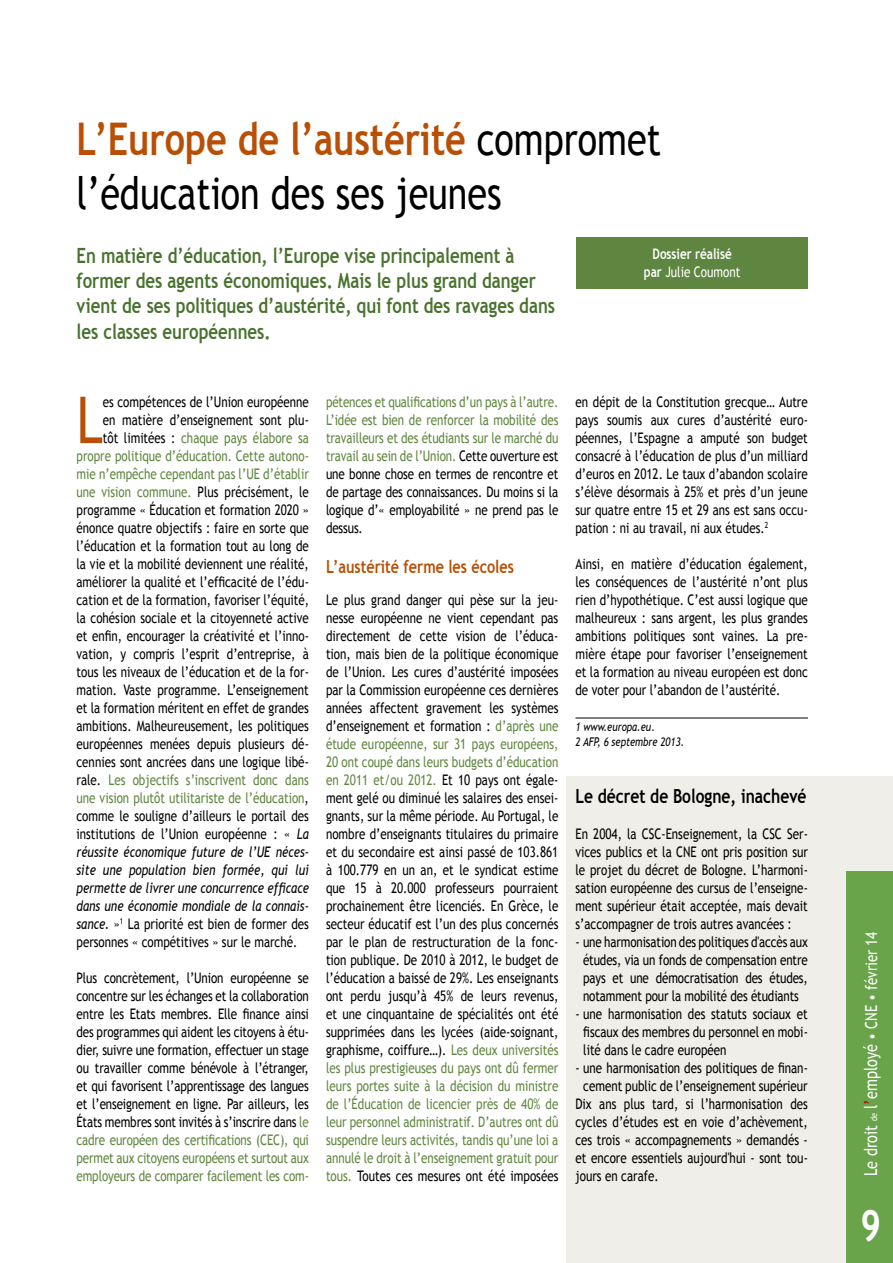
<style>
.page{position:relative;width:893px;height:1263px;background:#fff}
.page>*{position:absolute;margin:0;border:0;box-sizing:border-box;transform-origin:0 0}
.t1{font:64.8px "Trebuchet MS";color:#b84f04;scale:.8 1}
.t2{font:45px/54px "Trebuchet MS";color:#000;scale:.8 1}
.t3{font:700 43.5px "Trebuchet MS";color:#fff;scale:.81 1}
.t4{font:700 21px/25.2px "Trebuchet MS";color:#49722e;scale:.8 1}
.t5{font:700 19.5px "Trebuchet MS";color:#000;scale:.8 1}
.t6{font:700 18px "Trebuchet MS";color:#b84f04;scale:.8 1}
.t7{font:17.85px "Trebuchet MS";color:#fff;scale:.81 1}
.t8{font:14.55px/18px "Trebuchet MS";color:#000;text-align:justify;scale:.8 1}
.t9{font:14.55px/18px "Trebuchet MS";color:#5f8640;text-align:justify;scale:.8 1}
.t10{font:italic 14.55px "Trebuchet MS";color:#000;scale:.8 1}
.t11{font:700 14.55px/17.4px "Trebuchet MS";color:#fff;text-align:center;scale:.8 1}
.t12{font:italic 12px/14.4px "Trebuchet MS";color:#000;scale:.8 1}
.s1{font-weight:700;color:#b84f04}
.s2{font-weight:400}
.s3{color:#000}
.s4{color:#5f8640}
.s5{font-style:italic}
.s6{font-size:9px}
.s7{color:#b20f0a}
.s8{font-size:16.5px}
</style>
<div class="page">
<div style="left:567px;top:776px;width:326px;height:487px;background:#f0eee9"></div>
<div style="left:846px;top:872px;width:47px;height:391px;background:#6aa44a"></div>
<hr style="left:575px;top:718px;width:233px;height:1px;background:#000">
<div style="left:576px;top:237px;width:232px;height:51px;background:#5f8640"></div>
<h2 class="t2" style="left:77px;top:113px;width:732px"><span class="s1">L’Europe de l’austérité</span> compromet l’éducation des ses jeunes</h2>
<h3 class="t4" style="left:77px;top:243px;width:600px">En matière d’éducation, l’Europe vise principalement à former des agents économiques. Mais le plus grand danger vient de ses politiques d’austérité, qui font des ravages dans les classes européennes.</h3>
<p class="t11" style="left:644px;top:245px;width:122px">Dossier réalisé par <span class="s2">Julie Coumont</span></p>
<h1 class="t1" style="left:77px;top:382px;width:34px">L</h1>
<p class="t8" style="left:103px;top:393px;width:259px">es compétences de l’Union européenne</p>
<p class="t8" style="left:103px;top:411px;width:259px">en matière d’enseignement sont plu-</p>
<p class="t9" style="left:103px;top:429px;width:259px"><span class="s3">tôt limitées :</span> chaque pays élabore sa</p>
<p class="t9" style="left:77px;top:447px;width:292px">propre politique d’éducation. Cette autono-</p>
<p class="t9" style="left:77px;top:465px;width:292px">mie n’empêche cependant pas l’UE d’établir</p>
<p class="t8" style="left:77px;top:483px;width:292px"><span class="s4">une vision commune.</span> Plus précisément, le</p>
<p class="t8" style="left:77px;top:501px;width:292px">programme « Éducation et formation 2020 »</p>
<p class="t8" style="left:77px;top:519px;width:292px">énonce quatre objectifs : faire en sorte que</p>
<p class="t8" style="left:77px;top:537px;width:292px">l’éducation et la formation tout au long de</p>
<p class="t8" style="left:77px;top:555px;width:292px">la vie et la mobilité deviennent une réalité,</p>
<p class="t8" style="left:77px;top:573px;width:292px">améliorer la qualité et l’efficacité de l’édu-</p>
<p class="t8" style="left:77px;top:591px;width:292px">cation et de la formation, favoriser l’équité,</p>
<p class="t8" style="left:77px;top:609px;width:292px">la cohésion sociale et la citoyenneté active</p>
<p class="t8" style="left:77px;top:627px;width:292px">et enfin, encourager la créativité et l’inno-</p>
<p class="t8" style="left:77px;top:645px;width:292px">vation, y compris l’esprit d’entreprise, à</p>
<p class="t8" style="left:77px;top:663px;width:292px">tous les niveaux de l’éducation et de la for-</p>
<p class="t8" style="left:77px;top:681px;width:292px">mation. Vaste programme. L’enseignement</p>
<p class="t8" style="left:77px;top:699px;width:292px">et la formation méritent en effet de grandes</p>
<p class="t8" style="left:77px;top:717px;width:292px">ambitions. Malheureusement, les politiques</p>
<p class="t8" style="left:77px;top:735px;width:292px">européennes menées depuis plusieurs dé-</p>
<p class="t8" style="left:77px;top:753px;width:292px">cennies sont ancrées dans une logique libé-</p>
<p class="t9" style="left:77px;top:771px;width:292px"><span class="s3">rale.</span> Les objectifs s’inscrivent donc dans</p>
<p class="t9" style="left:77px;top:789px;width:292px">une vision plutôt utilitariste de l’éducation<span class="s3">,</span></p>
<p class="t8" style="left:77px;top:807px;width:292px">comme le souligne d’ailleurs le portail des</p>
<p class="t8" style="left:77px;top:825px;width:292px">institutions de l’Union européenne : « <span class="s5">La</span></p>
<p class="t10" style="left:77px;top:843px;width:292px">réussite économique future de l’UE néces-</p>
<p class="t10" style="left:77px;top:861px;width:292px">site une population bien formée, qui lui</p>
<p class="t10" style="left:77px;top:879px;width:292px">permette de livrer une concurrence efficace</p>
<p class="t10" style="left:77px;top:897px;width:292px">dans une économie mondiale de la connais-</p>
<p class="t8" style="left:77px;top:915px;width:292px"><span class="s5">sance.</span> »<sup>1</sup> La priorité est bien de former des</p>
<p class="t8" style="left:77px;top:933px;width:278px">personnes « compétitives » sur le marché.</p>
<p class="t8" style="left:77px;top:969px;width:292px">Plus concrètement, l’Union européenne se concentre sur les échanges et la collaboration entre les Etats membres. Elle finance ainsi des programmes qui aident les citoyens à étu&shy;dier, suivre une formation, effectuer un stage ou travailler comme bénévole à l’étranger, et qui favorisent l’apprentissage des langues et l’enseignement en ligne. Par ailleurs, les États membres sont invités à s’inscrire dans <span class="s4">le cadre européen des certifications (CEC), qui permet aux citoyens européens et surtout aux employeurs de comparer facilement les com-</span></p>
<p class="t9" style="left:326px;top:393px;width:292px">pétences et qualifications d’un pays à l’autre.<br>L’idée est bien de renforcer la mobilité des travailleurs et des étudiants sur le marché du travail au sein de l’Union. <span class="s3">Cette ouverture est une bonne chose en termes de rencontre et de partage des connaissances. Du moins si la logique d’« employabilité » ne prend pas le dessus.</span></p>
<p class="t6" style="left:326px;top:555px;width:236px">L’austérité ferme les écoles</p>
<p class="t8" style="left:326px;top:591px;width:292px">Le plus grand danger qui pèse sur la jeu&shy;nesse européenne ne vient cependant pas directement de cette vision de l’éduca&shy;tion, mais bien de la politique économique de l’Union. Les cures d’austérité imposées par la Commission européenne ces dernières années affectent gravement les systèmes d’enseignement et formation : <span class="s4">d’après une étude européenne, sur 31 pays européens, 20 ont coupé dans leurs budgets d’éducation en 2011 et/ou 2012.</span> Et 10 pays ont égale&shy;ment gelé ou diminué les salaires des ensei&shy;gnants, sur la même période. Au Portugal, le nombre d’enseignants titulaires du primaire et du secondaire est ainsi passé de 103.861 à 100.779 en un an, et le syndicat estime que 15 à 20.000 professeurs pourraient prochainement être licenciés. En Grèce, le secteur éducatif est l’un des plus concernés par le plan de restructuration de la fonc&shy;tion publique. De 2010 à 2012, le budget de l’éducation a baissé de 29%. Les enseignants ont perdu jusqu’à 45% de leurs revenus, et une cinquantaine de spécialités ont été supprimées dans les lycées (aide-soignant, graphisme, coiffure…). <span class="s4">Les deux universités les plus prestigieuses du pays ont dû fermer leurs portes suite à la décision du ministre de l’Éducation de licencier près de 40% de leur personnel administratif. D’autres ont dû suspendre leurs activités, tandis qu’une loi a annulé le droit à l’enseignement gratuit pour tous.</span> Toutes ces mesures ont été imposées</p>
<p class="t8" style="left:575px;top:393px;width:292px">en dépit de la Constitution grecque… Autre pays soumis aux cures d’austérité euro&shy;péennes, l’Espagne a amputé son budget consacré à l’éducation de plus d’un milliard d’euros en 2012. Le taux d’abandon scolaire s’élève désormais à 25% et près d’un jeune sur quatre entre 15 et 29 ans est sans occu&shy;pation : ni au travail, ni aux études.<sup>2</sup></p>
<p class="t8" style="left:575px;top:555px;width:292px">Ainsi, en matière d’éducation également, les conséquences de l’austérité n’ont plus rien d’hypothétique. C’est aussi logique que malheureux : sans argent, les plus grandes ambitions politiques sont vaines. La pre&shy;mière étape pour favoriser l’enseignement et la formation au niveau européen est donc de voter pour l’abandon de l’austérité.</p>
<p class="t12" style="left:575px;top:720px;width:137px">1 www.europa.eu.<br>2 AFP, 6 septembre 2013.</p>
<h3 class="t5" style="left:575px;top:784px;width:290px">Le décret de Bologne, inachevé</h3>
<p class="t8" style="left:575px;top:825px;width:292px">En 2004, la CSC-Enseignement, la CSC Ser&shy;vices publics et la CNE ont pris position sur le projet du décret de Bologne. L’harmoni&shy;sation européenne des cursus de l’enseigne&shy;ment supérieur était acceptée, mais devait s’accompagner de trois autres avancées :</p>
<p class="t8" style="left:575px;top:933px;width:292px;text-align:center">- une harmonisation des politiques d'accès aux études, via un fonds de compensation entre pays et une démocratisation des études, notamment pour la mobilité des étudiants</p>
<p class="t8" style="left:583px;top:1005px;width:282px;text-indent:-8px">- une harmonisation des statuts sociaux et fiscaux des membres du personnel en mobi&shy;lité dans le cadre européen</p>
<p class="t8" style="left:575px;top:1059px;width:292px">- une harmonisation des politiques de finan-</p>
<p class="t8" style="left:583px;top:1077px;width:282px">cement public de l’enseignement supérieur</p>
<p class="t8" style="left:575px;top:1095px;width:292px">Dix ans plus tard, si l’harmonisation des</p>
<p class="t8" style="left:575px;top:1113px;width:292px">cycles d’études est en voie d’achèvement,</p>
<p class="t8" style="left:575px;top:1131px;width:292px">ces trois « accompagnements » demandés -</p>
<p class="t8" style="left:575px;top:1149px;width:292px">et encore essentiels aujourd'hui - sont tou-</p>
<p class="t8" style="left:575px;top:1167px;width:106px">jours en carafe.</p>
<p class="t7" style="left:860px;top:1176px;width:303px;rotate:-90deg">Le droit <span class="s6">de</span> l<span class="s7">’</span>employé <span class="s8">• CNE • février 14</span></p>
<h3 class="t3" style="left:860px;top:1198px;width:27px">9</h3>
</div>
